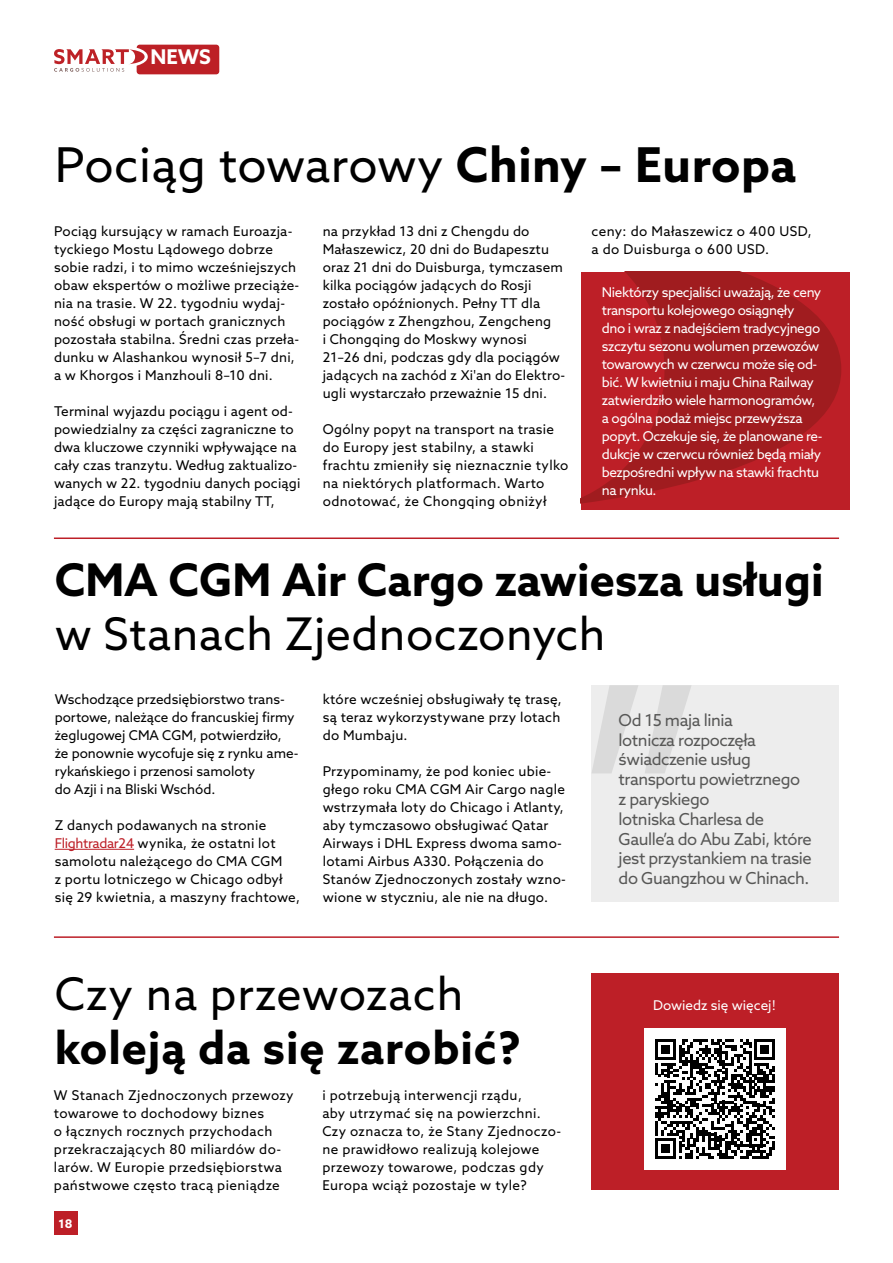
<style>
.page{position:relative;width:893px;height:1263px;background:#fff}
.page>*{position:absolute;margin:0;border:0;box-sizing:border-box;transform-origin:0 0}
.t1{font:48px "Azo Sans";letter-spacing:.005em;color:#000}
.t2{font:45px "Azo Sans";letter-spacing:.01em;color:#000}
.t3{font:700 45px "Azo Sans";color:#000}
.t4{font:700 45px "Azo Sans";letter-spacing:.02em;color:#000}
.t5{font:700 20.25px "Azo Sans";color:#fff}
.t6{font:16.5px/19.8px "Azo Sans";letter-spacing:-.025em;color:#575756}
.t7{font:13.5px/18px "Azo Sans";letter-spacing:.02em;color:#000}
.t8{font:13.5px/18px "Azo Sans";letter-spacing:-.03em;color:#fff}
.t9{font:13.5px/18px "Azo Sans";color:#000}
.t10{font:13.5px "Azo Sans";color:#fff}
.t11{font:700 12px "Azo Sans";color:#fff}
.s1{font-weight:700}
.s2{color:#bd1f27}
</style>
<div class="page">
<hr style="left:54px;top:936px;width:785px;height:2px;background:#bd1f27">
<hr style="left:54px;top:537px;width:785px;height:2px;background:#bd1f27">
<div style="left:581px;top:272px;width:269px;height:237px;background:#bd1f27"></div>
<svg style="left:581px;top:272px;width:260px;height:232px;fill:#a01c1f"></svg>
<hr style="left:55px;top:849px;width:79px;height:1px;background:#bd1f27">
<div style="left:591px;top:685px;width:248px;height:217px;background:#ededed"></div>
<svg style="left:592px;top:685px;width:99px;height:88px"></svg>
<div style="left:591px;top:974px;width:248px;height:216px;background:#bd1f27"></div>
<div style="left:645px;top:1029px;width:141px;height:141px;background:#fff"></div>
<svg style="left:655px;top:1039px;width:120px;height:120px"></svg>
<div style="left:137px;top:45px;width:82px;height:29px;background:#bd2026;border-radius:3px"></div>
<svg style="left:54px;top:45px;width:94px;height:27px"></svg>
<div style="left:54px;top:1212px;width:23px;height:23px;background:#bd1f27"></div>
<h3 class="t5" style="left:150px;top:43px;width:62px">NEWS</h3>
<h1 class="t1" style="left:55px;top:133px;width:743px">Pociąg towarowy <span class="s1">Chiny – Europa</span></h1>
<p class="t7" style="left:54px;top:222px;width:247px">Pociąg kursujący w ramach Euroazja&shy;tyckiego Mostu Lądowego dobrze sobie radzi, i to mimo wcześniejszych obaw ekspertów o możliwe przeciąże&shy;nia na trasie. W 22. tygodniu wydaj&shy;ność obsługi w portach granicznych pozostała stabilna. Średni czas przeła&shy;dunku w Alashankou wynosił 5–7 dni, a w Khorgos i Manzhouli 8–10 dni.</p>
<p class="t7" style="left:54px;top:402px;width:248px">Terminal wyjazdu pociągu i agent od&shy;powiedzialny za części zagraniczne to dwa kluczowe czynniki wpływające na cały czas tranzytu. Według zaktualizo&shy;wanych w 22. tygodniu danych pociągi jadące do Europy mają stabilny TT,</p>
<p class="t7" style="left:323px;top:222px;width:244px">na przykład 13 dni z Chengdu do Małaszewicz, 20 dni do Budapesztu oraz 21 dni do Duisburga, tymczasem kilka pociągów jadących do Rosji zostało opóźnionych. Pełny TT dla pociągów z Zhengzhou, Zengcheng<br>i Chongqing do Moskwy wynosi 21–26 dni, podczas gdy dla pociągów jadących na zachód z Xi'an do Elektro&shy;ugli wystarczało przeważnie 15 dni.</p>
<p class="t7" style="left:323px;top:419px;width:247px">Ogólny popyt na transport na trasie do Europy jest stabilny, a stawki frachtu zmieniły się nieznacznie tylko na niektórych platformach. Warto odnotować, że Chongqing obniżył</p>
<p class="t7" style="left:591px;top:222px;width:222px">ceny: do Małaszewicz o 400 USD, a do Duisburga o 600 USD.</p>
<p class="t8" style="left:602px;top:283px;width:222px">Niektórzy specjaliści uważają, że ceny transportu kolejowego osiągnęły<br>dno i wraz z nadejściem tradycyjnego szczytu sezonu wolumen przewozów towarowych w czerwcu może się od&shy;bić. W kwietniu i maju China Railway zatwierdziło wiele harmonogramów, a ogólna podaż miejsc przewyższa popyt. Oczekuje się, że planowane re&shy;dukcje w czerwcu również będą miały bezpośredni wpływ na stawki frachtu na rynku.</p>
<h2 class="t3" style="left:55px;top:550px;width:770px">CMA CGM Air Cargo zawiesza usługi</h2>
<h2 class="t2" style="left:55px;top:604px;width:552px">w Stanach Zjednoczonych</h2>
<p class="t9" style="left:55px;top:690px;width:245px">Wschodzące przedsiębiorstwo trans&shy;portowe, należące do francuskiej firmy żeglugowej CMA CGM, potwierdziło, że ponownie wycofuje się z rynku ame&shy;rykańskiego i przenosi samoloty<br>do Azji i na Bliski Wschód.</p>
<p class="t7" style="left:55px;top:816px;width:247px">Z danych podawanych na stronie <span class="s2">Flightradar24</span> wynika, że ostatni lot samolotu należącego do CMA CGM<br>z portu lotniczego w Chicago odbył się 29 kwietnia, a maszyny frachtowe,</p>
<p class="t7" style="left:323px;top:690px;width:241px;text-align:justify">które wcześniej obsługiwały tę trasę, są teraz wykorzystywane przy lotach do Mumbaju.</p>
<p class="t7" style="left:323px;top:762px;width:245px">Przypominamy, że pod koniec ubie&shy;głego roku CMA CGM Air Cargo nagle wstrzymała loty do Chicago i Atlanty, aby tymczasowo obsługiwać Qatar Airways i DHL Express dwoma samo&shy;lotami Airbus A330. Połączenia do Stanów Zjednoczonych zostały wzno&shy;wione w styczniu, ale nie na długo.</p>
<h2 class="t2" style="left:55px;top:964px;width:410px">Czy na przewozach</h2>
<h2 class="t4" style="left:55px;top:1018px;width:468px">koleją da się zarobić?</h2>
<p class="t7" style="left:54px;top:1086px;width:241px">W Stanach Zjednoczonych przewozy towarowe to dochodowy biznes<br>o łącznych rocznych przychodach przekraczających 80 miliardów do&shy;larów. W Europie przedsiębiorstwa państwowe często tracą pieniądze</p>
<p class="t7" style="left:322px;top:1086px;width:240px">i potrzebują interwencji rządu,<br>aby utrzymać się na powierzchni.<br>Czy oznacza to, że Stany Zjednoczo&shy;ne prawidłowo realizują kolejowe przewozy towarowe, podczas gdy Europa wciąż pozostaje w tyle?</p>
<p class="t11" style="left:59px;top:1215px;width:15px">18</p>
<p class="t6" style="left:619px;top:710px;width:195px">Od 15 maja linia<br>lotnicza rozpoczęła świadczenie usług transportu powietrznego z paryskiego<br>lotniska Charlesa de<br>Gaulle’a do Abu Zabi, które jest przystankiem na trasie do Guangzhou w Chinach.</p>
<p class="t10" style="left:653px;top:996px;width:124px">Dowiedz się więcej!</p>
</div>
